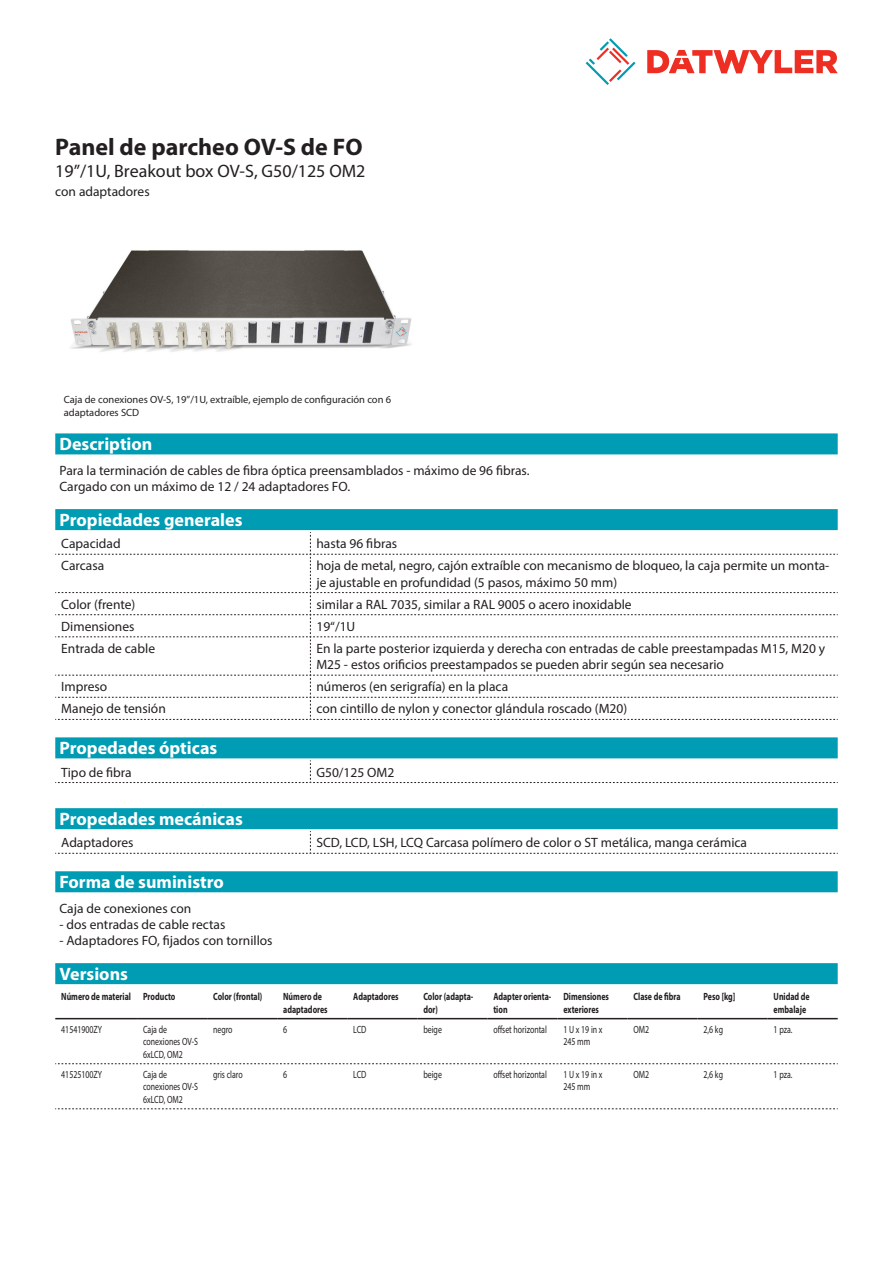
<style>
.page{position:relative;width:893px;height:1263px;background:#fff}
.page>*{position:absolute;margin:0;border:0;box-sizing:border-box;transform-origin:0 0}
.Product_Head{font:700 24px "Myriad Pro";color:#231f20}
.Standard_Head_Proper{font:700 18px "Myriad Pro";color:#fff}
.SubHead{font:18px "Myriad Pro";color:#231f20}
.myriad_light_propert{font:13.5px/16.2px "Myriad Pro";color:#231f20}
.Standard_text{font:13.5px/16.2px "Myriad Pro";color:#231f20}
.myriadlight{font:10.5px/12.6px "Myriad Pro";color:#231f20;scale:.75 1}
.myriadbold{font:700 10.5px/12.6px "Myriad Pro";color:#231f20;scale:.75 1}
.imagetext{font:10.5px/12.6px "Myriad Pro";color:#231f20}
</style>
<div class="page">
<svg style="left:586px;top:38px;width:49px;height:47px"></svg>
<svg style="left:647px;top:50px;width:191px;height:23px"></svg>
<div style="left:55px;top:808px;width:783px;height:21px;background:#009cb3"></div>
<svg style="left:55px;top:831px;width:783px;height:23px"></svg>
<img style="left:70px;top:250px;width:342px;height:102px">
<div style="left:55px;top:963px;width:783px;height:21px;background:#009cb3"></div>
<hr style="left:55px;top:1018px;width:82px;height:1px;background:#231f20">
<hr style="left:137px;top:1018px;width:70px;height:1px;background:#231f20">
<hr style="left:207px;top:1018px;width:70px;height:1px;background:#231f20">
<hr style="left:277px;top:1018px;width:70px;height:1px;background:#231f20">
<hr style="left:347px;top:1018px;width:70px;height:1px;background:#231f20">
<hr style="left:417px;top:1018px;width:70px;height:1px;background:#231f20">
<hr style="left:487px;top:1018px;width:70px;height:1px;background:#231f20">
<hr style="left:557px;top:1018px;width:70px;height:1px;background:#231f20">
<hr style="left:627px;top:1018px;width:71px;height:1px;background:#231f20">
<hr style="left:698px;top:1018px;width:70px;height:1px;background:#231f20">
<hr style="left:768px;top:1018px;width:70px;height:1px;background:#231f20">
<svg style="left:55px;top:1063px;width:783px;height:1px"></svg>
<svg style="left:55px;top:1108px;width:783px;height:1px"></svg>
<div style="left:55px;top:433px;width:783px;height:21px;background:#009cb3"></div>
<div style="left:55px;top:871px;width:783px;height:21px;background:#009cb3"></div>
<div style="left:55px;top:509px;width:783px;height:21px;background:#009cb3"></div>
<svg style="left:55px;top:532px;width:783px;height:188px"></svg>
<div style="left:55px;top:737px;width:783px;height:21px;background:#009cb3"></div>
<svg style="left:55px;top:760px;width:783px;height:23px"></svg>
<p class="Product_Head" style="left:55px;top:131px;width:309px">Panel de parcheo OV-S de FO</p>
<p class="SubHead" style="left:55px;top:160px;width:312px">19”/1U, Breakout box OV-S, G50/125 OM2</p>
<p class="Standard_text" style="left:55px;top:183px;width:96px">con adaptadores</p>
<p class="imagetext" style="left:64px;top:393px;width:329px">Caja de conexiones OV-S, 19”/1U, extraíble, ejemplo de configuración con 6 adaptadores SCD</p>
<p class="Standard_Head_Proper" style="left:60px;top:433px;width:94px">Description</p>
<p class="Standard_text" style="left:60px;top:462px;width:472px">Para la terminación de cables de fibra óptica preensamblados - máximo de 96 fibras.<br>Cargado con un máximo de 12 / 24 adaptadores FO.</p>
<p class="Standard_Head_Proper" style="left:60px;top:508px;width:184px">Propiedades generales</p>
<p class="myriad_light_propert" style="left:61px;top:535px;width:61px">Capacidad</p>
<p class="myriad_light_propert" style="left:316px;top:535px;width:82px">hasta 96 fibras</p>
<p class="myriad_light_propert" style="left:61px;top:557px;width:44px">Carcasa</p>
<p class="myriad_light_propert" style="left:316px;top:557px;width:514px">hoja de metal, negro, cajón extraíble con mecanismo de bloqueo, la caja permite un monta&shy;je ajustable en profundidad (5 pasos, máximo 50 mm)</p>
<p class="myriad_light_propert" style="left:61px;top:596px;width:76px">Color (frente)</p>
<p class="myriad_light_propert" style="left:316px;top:596px;width:317px">similar a RAL 7035, similar a RAL 9005 o acero inoxidable</p>
<p class="myriad_light_propert" style="left:61px;top:618px;width:75px">Dimensiones</p>
<p class="myriad_light_propert" style="left:316px;top:618px;width:40px">19“/1U</p>
<p class="myriad_light_propert" style="left:61px;top:640px;width:95px">Entrada de cable</p>
<p class="myriad_light_propert" style="left:316px;top:640px;width:510px">En la parte posterior izquierda y derecha con entradas de cable preestampadas M15, M20 y<br>M25 - estos orificios preestampados se pueden abrir según sea necesario</p>
<p class="myriad_light_propert" style="left:61px;top:678px;width:48px">Impreso</p>
<p class="myriad_light_propert" style="left:316px;top:678px;width:193px">números (en serigrafía) en la placa</p>
<p class="myriad_light_propert" style="left:61px;top:700px;width:106px">Manejo de tensión</p>
<p class="myriad_light_propert" style="left:316px;top:700px;width:312px">con cintillo de nylon y conector glándula roscado (M20)</p>
<p class="Standard_Head_Proper" style="left:60px;top:737px;width:159px">Propedades ópticas</p>
<p class="myriad_light_propert" style="left:61px;top:764px;width:72px">Tipo de fibra</p>
<p class="myriad_light_propert" style="left:316px;top:764px;width:79px">G50/125 OM2</p>
<p class="Standard_Head_Proper" style="left:60px;top:807px;width:185px">Propedades mecánicas</p>
<p class="myriad_light_propert" style="left:61px;top:834px;width:74px">Adaptadores</p>
<p class="myriad_light_propert" style="left:316px;top:834px;width:432px">SCD, LCD, LSH, LCQ Carcasa polímero de color o ST metálica, manga cerámica</p>
<p class="Standard_Head_Proper" style="left:60px;top:870px;width:166px">Forma de suministro</p>
<p class="Standard_text" style="left:60px;top:900px;width:133px">Caja de conexiones con</p>
<p class="Standard_text" style="left:60px;top:916px;width:167px">- dos entradas de cable rectas</p>
<p class="Standard_text" style="left:60px;top:932px;width:215px">- Adaptadores FO, fijados con tornillos</p>
<p class="Standard_Head_Proper" style="left:60px;top:962px;width:70px">Versions</p>
<p class="myriadbold" style="left:61px;top:990px;width:95px">Número de material</p>
<p class="myriadbold" style="left:143px;top:990px;width:45px">Producto</p>
<p class="myriadbold" style="left:213px;top:990px;width:67px">Color (frontal)</p>
<p class="myriadbold" style="left:283px;top:990px;width:61px">Número de adaptadores</p>
<p class="myriadbold" style="left:353px;top:990px;width:62px">Adaptadores</p>
<p class="myriadbold" style="left:423px;top:990px;width:68px">Color (adapta&shy;dor)</p>
<p class="myriadbold" style="left:493px;top:990px;width:79px">Adapter orienta&shy;tion</p>
<p class="myriadbold" style="left:563px;top:990px;width:62px">Dimensiones exteriores</p>
<p class="myriadbold" style="left:633px;top:990px;width:64px">Clase de fibra</p>
<p class="myriadbold" style="left:704px;top:990px;width:44px">Peso [kg]</p>
<p class="myriadbold" style="left:774px;top:990px;width:50px">Unidad de embalaje</p>
<p class="myriadlight" style="left:61px;top:1022px;width:56px">41541900ZY</p>
<p class="myriadlight" style="left:143px;top:1022px;width:75px">Caja de conexiones OV-S<br>6xLCD, OM2</p>
<p class="myriadlight" style="left:213px;top:1022px;width:27px">negro</p>
<p class="myriadlight" style="left:283px;top:1022px;width:7px">6</p>
<p class="myriadlight" style="left:353px;top:1022px;width:19px">LCD</p>
<p class="myriadlight" style="left:423px;top:1022px;width:26px">beige</p>
<p class="myriadlight" style="left:493px;top:1022px;width:73px">offset horizontal</p>
<p class="myriadlight" style="left:563px;top:1022px;width:54px">1 U x 19 in x<br>245 mm</p>
<p class="myriadlight" style="left:633px;top:1022px;width:23px">OM2</p>
<p class="myriadlight" style="left:704px;top:1022px;width:27px">2,6 kg</p>
<p class="myriadlight" style="left:774px;top:1022px;width:27px">1 pza.</p>
<p class="myriadlight" style="left:61px;top:1067px;width:56px">41525100ZY</p>
<p class="myriadlight" style="left:143px;top:1067px;width:75px">Caja de conexiones OV-S<br>6xLCD, OM2</p>
<p class="myriadlight" style="left:213px;top:1067px;width:41px">gris claro</p>
<p class="myriadlight" style="left:283px;top:1067px;width:7px">6</p>
<p class="myriadlight" style="left:353px;top:1067px;width:19px">LCD</p>
<p class="myriadlight" style="left:423px;top:1067px;width:26px">beige</p>
<p class="myriadlight" style="left:493px;top:1067px;width:73px">offset horizontal</p>
<p class="myriadlight" style="left:563px;top:1067px;width:54px">1 U x 19 in x<br>245 mm</p>
<p class="myriadlight" style="left:633px;top:1067px;width:23px">OM2</p>
<p class="myriadlight" style="left:704px;top:1067px;width:27px">2,6 kg</p>
<p class="myriadlight" style="left:774px;top:1067px;width:27px">1 pza.</p>
</div>
